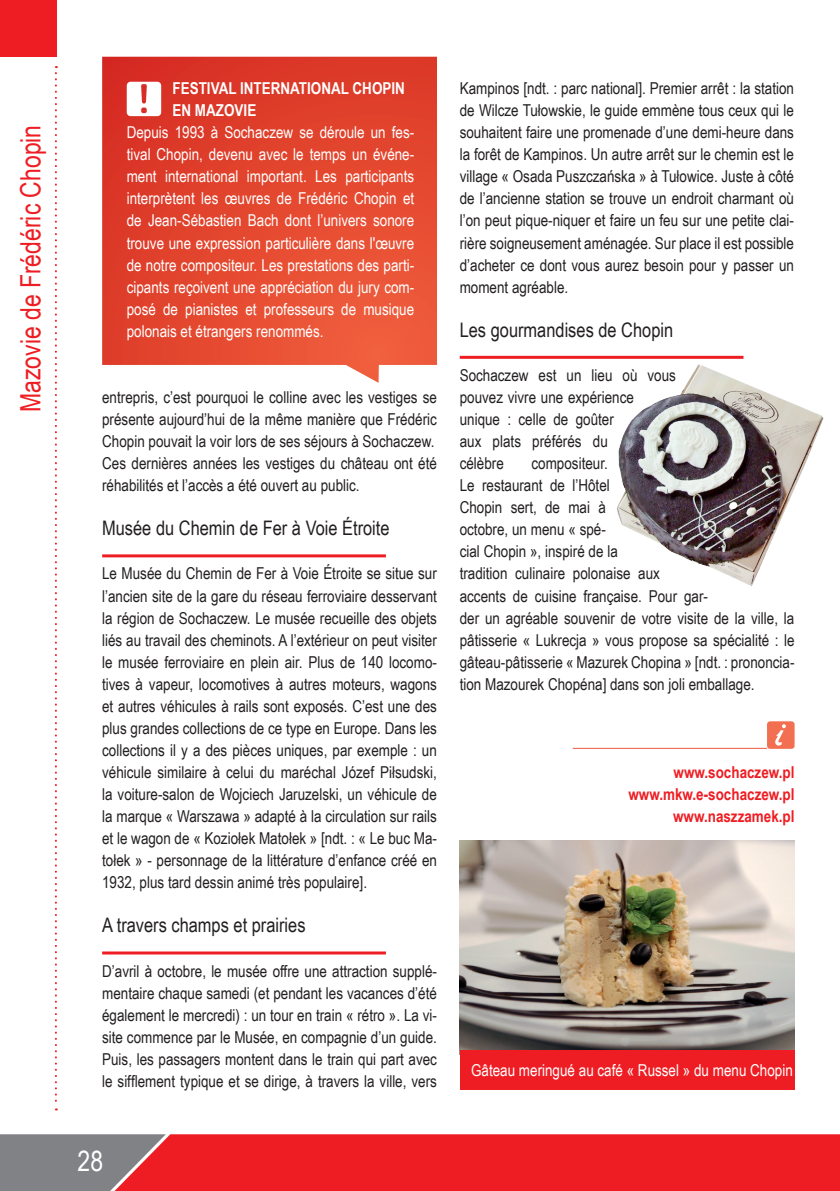
<style>
.page{position:relative;width:840px;height:1191px;background:#fff}
.page>*{position:absolute;margin:0;border:0;box-sizing:border-box;transform-origin:0 0}
.t1{font:28px "Arial Narrow";color:#ee1d23}
.t2{font:28px "Arial Narrow";color:#fff}
.t3{font:20px "Arial Narrow";color:#231f20}
.t4{font:16.4px/22px "Arial Narrow";color:#231f20;text-align:justify}
.t5{font:16.4px/22px "Arial Narrow";color:#fff;text-align:justify}
.t6{font:700 16.4px/22px "Arial Narrow";color:#ee1d23;text-align:right}
.t7{font:700 16.4px/22px "Arial Narrow";color:#fff}
</style>
<div class="page">
<img style="left:459px;top:840px;width:335px;height:209px">
<img style="left:617px;top:357px;width:207px;height:229px">
<div style="left:166px;top:1134px;width:673px;height:57px;background:#ee1d23"></div>
<svg style="left:0;top:1134px;width:166px;height:57px;background:#93777a"></svg>
<div style="left:0;top:0;width:57px;height:57px;background:#ee1d23"></div>
<svg style="left:55px;top:66px;width:2px;height:1044px"></svg>
<hr style="left:459px;top:356px;width:284px;height:3px;background:#ee1d23">
<hr style="left:572px;top:748px;width:194px;height:1px;background:#f0593e">
<div style="left:766px;top:721px;width:28px;height:28px;background:#f36f51;border-radius:3px"></div>
<svg style="left:775px;top:724px;width:10px;height:21px"></svg>
<hr style="left:102px;top:554px;width:284px;height:3px;background:#ee1d23">
<hr style="left:102px;top:951px;width:284px;height:3px;background:#ee1d23">
<svg style="left:102px;top:57px;width:335px;height:326px;background:#e34f39"></svg>
<div style="left:459px;top:1049px;width:335px;height:40px;background:#ee1d23"></div>
<svg style="left:127px;top:82px;width:34px;height:34px"></svg>
<h1 class="t1" style="left:10px;top:412px;width:289px;rotate:-90deg">Mazovie de Frédéric Chopin</h1>
<p class="t7" style="left:172px;top:76px;width:234px">FESTIVAL INTERNATIONAL CHOPIN<br>EN MAZOVIE</p>
<p class="t5" style="left:127px;top:121px;width:289px">Depuis 1993 à Sochaczew se déroule un fes&shy;tival Chopin, devenu avec le temps un événe&shy;ment international important. Les participants interprètent les œuvres de Frédéric Chopin et de Jean-Sébastien Bach dont l’univers sonore trouve une expression particulière dans l'œuvre de notre compositeur. Les prestations des parti&shy;cipants reçoivent une appréciation du jury com&shy;posé de pianistes et professeurs de musique polonais et étrangers renommés.</p>
<p class="t4" style="left:102px;top:385px;width:336px;text-align:left">entrepris, c’est pourquoi le colline avec les vestiges se présente aujourd’hui de la même manière que Frédéric Chopin pouvait la voir lors de ses séjours à Sochaczew.<br>Ces dernières années les vestiges du château ont été réhabilités et l’accès a été ouvert au public.</p>
<p class="t3" style="left:102px;top:513px;width:289px">Musée du Chemin de Fer à Voie Étroite</p>
<p class="t4" style="left:102px;top:562px;width:336px">Le Musée du Chemin de Fer à Voie Étroite se situe sur l’ancien site de la gare du réseau ferroviaire desservant la région de Sochaczew. Le musée recueille des objets liés au travail des cheminots. A l’extérieur on peut visiter le musée ferroviaire en plein air. Plus de 140 locomo&shy;tives à vapeur, locomotives à autres moteurs, wagons et autres véhicules à rails sont exposés. C’est une des plus grandes collections de ce type en Europe. Dans les collections il y a des pièces uniques, par exemple : un véhicule similaire à celui du maréchal Józef Piłsudski, la voiture-salon de Wojciech Jaruzelski, un véhicule de la marque « Warszawa » adapté à la circulation sur rails et le wagon de « Koziołek Matołek » [ndt. : « Le buc Ma&shy;tołek » - personnage de la littérature d’enfance créé en 1932, plus tard dessin animé très populaire].</p>
<p class="t3" style="left:102px;top:910px;width:205px">A travers champs et prairies</p>
<p class="t4" style="left:102px;top:959px;width:336px">D’avril à octobre, le musée offre une attraction supplé&shy;mentaire chaque samedi (et pendant les vacances d’été également le mercredi) : un tour en train « rétro ». La vi&shy;site commence par le Musée, en compagnie d’un guide.<br>Puis, les passagers montent dans le train qui part avec le sifflement typique et se dirige, à travers la ville, vers</p>
<p class="t4" style="left:459px;top:77px;width:336px">Kampinos [ndt. : parc national]. Premier arrêt : la station de Wilcze Tułowskie, le guide emmène tous ceux qui le souhaitent faire une promenade d’une demi-heure dans la forêt de Kampinos. Un autre arrêt sur le chemin est le village « Osada Puszczańska » à Tułowice. Juste à côté de l’ancienne station se trouve un endroit charmant où l’on peut pique-niquer et faire un feu sur une petite clai&shy;rière soigneusement aménagée. Sur place il est possible d’acheter ce dont vous aurez besoin pour y passer un moment agréable.</p>
<p class="t3" style="left:459px;top:315px;width:215px">Les gourmandises de Chopin</p>
<p class="t4" style="left:459px;top:363px;width:217px;text-align:left">Sochaczew est un lieu où vous pouvez vivre une expérience unique : celle de goûter<br>aux plats préférés du<br>célèbre</p>
<p class="t4" style="left:459px;top:452px;width:336px;text-align:left;text-indent:72px">compositeur.<br>Le restaurant de l’Hôtel<br>Chopin sert, de mai à<br>octobre, un menu « spé-<br>cial Chopin », inspiré de la<br>tradition culinaire polonaise aux<br>accents de cuisine française. Pour gar-<br>der un agréable souvenir de votre visite de la ville, la pâtisserie « Lukrecja » vous propose sa spécialité : le gâteau-pâtisserie « Mazurek Chopina » [ndt. : prononcia&shy;tion Mazourek Chopéna] dans son joli emballage.</p>
<p class="t6" style="left:628px;top:760px;width:167px">www.sochaczew.pl www.mkw.e-sochaczew.pl www.naszzamek.pl</p>
<p class="t5" style="left:471px;top:1058px;width:323px">Gâteau meringué au café « Russel » du menu Chopin</p>
<h1 class="t2" style="left:77px;top:1140px;width:27px">28</h1>
</div>
